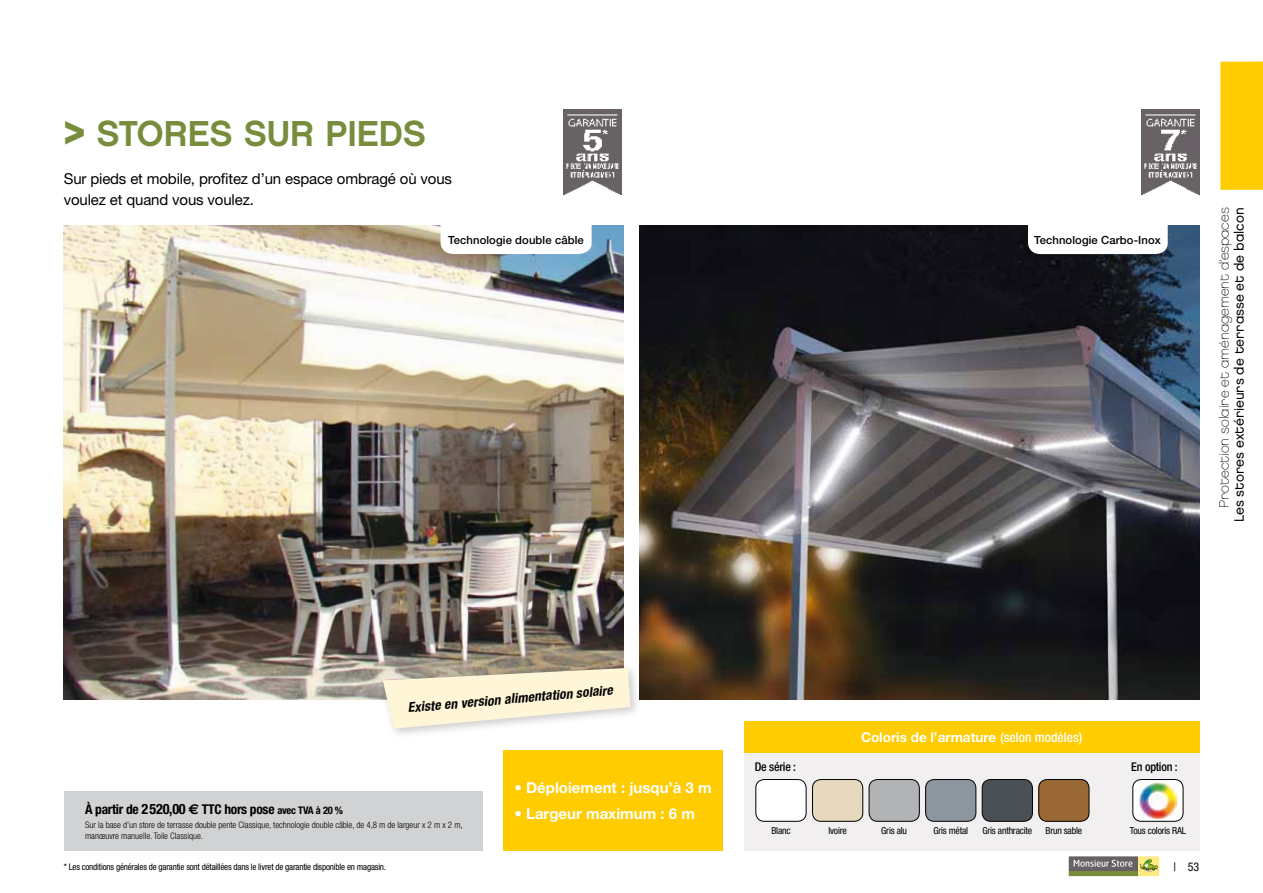
<style>
.page{position:relative;width:1263px;height:893px;background:#fff}
.page>*{position:absolute;margin:0;border:0;box-sizing:border-box;transform-origin:0 0}
.t1{font:36px "Chalet New York Nineteen Eighty";color:#788d3c}
.t2{font:15px/21px "Helvetica Neue";letter-spacing:-.01em;color:#000}
.t3{font:700 15px "Helvetica Neue";color:#fff}
.t4{font:13.5px/15px "Chalet Paris Nineteen Eighty";color:#000;text-align:right}
.t5{font:700 condensed 13.5px "Helvetica Neue";letter-spacing:-.02em;color:#000}
.t6{font:italic 700 condensed 13.5px "Helvetica Neue";color:#000}
.t7{font:700 13.5px "Helvetica Neue";color:#fff}
.t8{font:500 condensed 12px "Helvetica Neue";letter-spacing:-.02em;color:#000}
.t9{font:condensed 12px "Helvetica Neue";color:#000}
.t10{font:500 11.25px "Helvetica Neue";letter-spacing:.01em;color:#000}
.t11{font:condensed 9.75px "Helvetica Neue";letter-spacing:-.02em;color:#000}
.t12{font:300 condensed 9px/10.5px "Helvetica Neue";color:#000}
.t13{font:condensed 9px "Helvetica Neue";letter-spacing:-.02em;color:#000}
.s1{font-size:48px}
.s2{font-family:"Chalet London Nineteen Eighty"}
.s3{font-size:14.25px}
.s4{font-family:"Euro Sans";font-stretch:normal;font-size:14.25px}
.s5{font-size:10.5px}
.s6{font-weight:500;font-stretch:condensed}
</style>
<div class="page">
<div style="left:744px;top:721px;width:455px;height:32px;background:#fecc00"></div>
<div style="left:744px;top:753px;width:455px;height:97px;background:#f1eff0"></div>
<div style="left:756px;top:779px;width:50px;height:42px;background:#fff;border-radius:9px"></div>
<div style="left:755px;top:779px;width:51px;height:43px;border:1px solid #000;border-radius:9px"></div>
<div style="left:812px;top:779px;width:51px;height:42px;background:#e6d9bd"></div>
<div style="left:812px;top:779px;width:51px;height:43px;border:1px solid #000;border-radius:9px"></div>
<div style="left:869px;top:779px;width:50px;height:42px;background:#b1b3b4;border-radius:9px"></div>
<div style="left:869px;top:779px;width:51px;height:43px;border:1px solid #000;border-radius:9px"></div>
<div style="left:926px;top:779px;width:50px;height:42px;background:#8c969f"></div>
<div style="left:925px;top:779px;width:51px;height:43px;border:1px solid #000;border-radius:9px"></div>
<div style="left:982px;top:779px;width:50px;height:42px;background:#4b5057"></div>
<div style="left:982px;top:779px;width:51px;height:43px;border:1px solid #000;border-radius:9px"></div>
<div style="left:1039px;top:779px;width:50px;height:42px;background:#9a6834"></div>
<div style="left:1038px;top:779px;width:51px;height:43px;border:1px solid #000;border-radius:9px"></div>
<div style="left:1133px;top:779px;width:50px;height:42px;background:#fff;border-radius:9px"></div>
<img style="left:1140px;top:782px;width:36px;height:36px">
<div style="left:1132px;top:779px;width:51px;height:43px;border:1px solid #000;border-radius:9px"></div>
<img style="left:64px;top:225px;width:559px;height:475px">
<div style="left:64px;top:791px;width:418px;height:59px;background:#d1d2d3"></div>
<img style="left:640px;top:225px;width:559px;height:475px">
<svg style="left:1028px;top:225px;width:140px;height:29px"></svg>
<svg style="left:441px;top:225px;width:151px;height:29px"></svg>
<img style="left:564px;top:110px;width:57px;height:84px">
<img style="left:1142px;top:110px;width:57px;height:84px">
<div style="left:504px;top:750px;width:219px;height:100px;background:#fecc00"></div>
<div style="left:378px;top:663px;width:263px;height:76px;background:#000;opacity:.2"></div>
<svg style="left:383px;top:668px;width:248px;height:61px;background:#f3ebd4"></svg>
<div style="left:1220px;top:62px;width:43px;height:128px;background:#fecc00"></div>
<div style="left:1138px;top:856px;width:21px;height:21px;background:#ffeb7f"></div>
<svg style="left:1139px;top:859px;width:19px;height:13px"></svg>
<div style="left:1068px;top:856px;width:70px;height:15px;background:#676064"></div>
<div style="left:1068px;top:871px;width:70px;height:6px;background:#788d3c"></div>
<svg style="left:1074px;top:860px;width:58px;height:7px"></svg>
<div style="left:1068px;top:856px;width:92px;height:21px;border:1px solid #fff"></div>
<p class="t1" style="left:64px;top:110px;width:364px"><span class="s1">&gt;</span> STORES SUR PIEDS</p>
<p class="t2" style="left:64px;top:167px;width:390px">Sur pieds et mobile, profitez d’un espace ombragé où vous voulez et quand vous voulez.</p>
<p class="t10" style="left:448px;top:233px;width:137px">Technologie double câble</p>
<p class="t10" style="left:1034px;top:233px;width:128px">Technologie Carbo-Inox</p>
<p class="t4" style="left:1217px;top:522px;width:316px;rotate:-90deg">Protection solaire et aménagement d’espaces<br><span class="s2">Les stores extérieurs de terrasse et de balcon</span></p>
<p class="t6" style="left:407px;top:699px;width:207px;rotate:-5deg">Existe en version alimentation solaire</p>
<p class="t5" style="left:85px;top:801px;width:260px">À partir de <span class="s3">2520,00</span> <span class="s4">€</span> TTC hors pose <span class="s5">avec TVA à 20 %</span></p>
<p class="t12" style="left:85px;top:820px;width:379px">Sur la base d’un store de terrasse double pente Classique, technologie double câble, de 4,8 m de largeur x 2 m x 2 m, manœuvre manuelle. Toile Classique.</p>
<p class="t13" style="left:64px;top:862px;width:324px">* Les conditions générales de garantie sont détaillées dans le livret de garantie disponible en magasin.</p>
<p class="t3" style="left:514px;top:779px;width:199px">• Déploiement : jusqu’à 3 m</p>
<p class="t3" style="left:514px;top:804px;width:182px">• Largeur maximum : 6 m</p>
<p class="t7" style="left:861px;top:729px;width:223px">Coloris de l’armature <span class="s6">(selon modèles)</span></p>
<p class="t8" style="left:755px;top:759px;width:43px">De série :</p>
<p class="t8" style="left:1131px;top:759px;width:48px">En option :</p>
<p class="t11" style="left:771px;top:825px;width:21px">Blanc</p>
<p class="t11" style="left:828px;top:825px;width:20px">Ivoire</p>
<p class="t11" style="left:881px;top:825px;width:27px">Gris alu</p>
<p class="t11" style="left:933px;top:825px;width:36px">Gris métal</p>
<p class="t11" style="left:982px;top:825px;width:51px">Gris anthracite</p>
<p class="t11" style="left:1045px;top:825px;width:38px">Brun sable</p>
<p class="t11" style="left:1130px;top:825px;width:58px">Tous coloris RAL</p>
<p class="t9" style="left:1173px;top:860px;width:27px">| 53</p>
</div>
